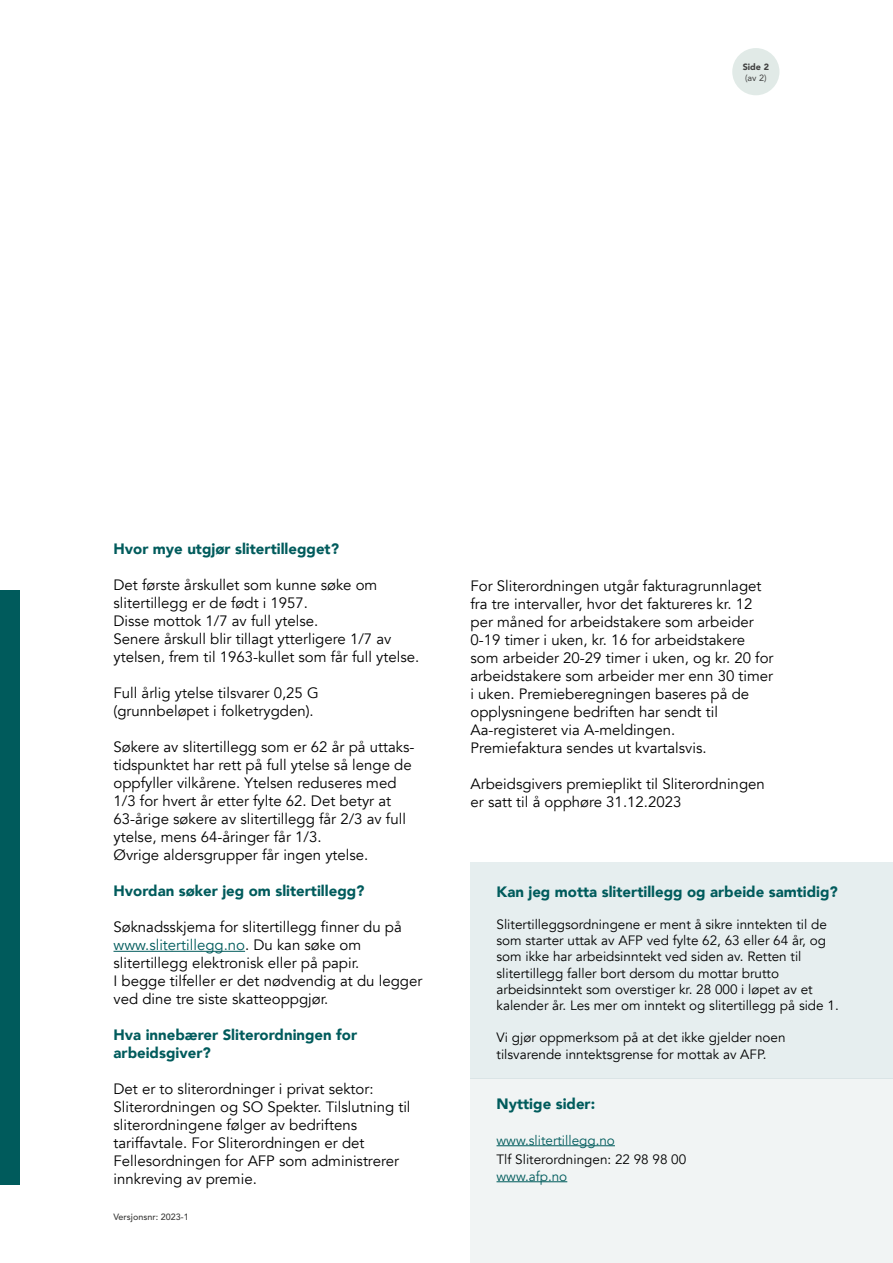
<style>
.page{position:relative;width:893px;height:1263px;background:#fff}
.page>*{position:absolute;margin:0;border:0;box-sizing:border-box;transform-origin:0 0}
.t1{font:15px/18px "Avenir";color:#000}
.t2{font:900 15px/18px "Avenir";color:#005b5c}
.t3{font:13.5px/16.2px "Avenir";color:#000}
.t4{font:13.5px "Avenir";color:#005b5c}
.t5{font:500 9px "Avenir LT Std";color:#3c3c3b}
.t6{font:900 9px "Avenir LT Std";color:#404040}
.t7{font:9px "Avenir LT Std";color:#404040}
.s1{color:#005b5c}
</style>
<div class="page">
<hr style="left:114px;top:951px;width:131px;height:1px;background:#005b5c">
<div style="left:0;top:590px;width:19px;height:594px;background:#005b5c"></div>
<div style="left:470px;top:862px;width:423px;height:216px;background:#e6eeef"></div>
<div style="left:470px;top:1078px;width:423px;height:185px;background:#f1f4f4"></div>
<hr style="left:496px;top:1145px;width:119px;height:1px;background:#005b5c">
<hr style="left:496px;top:1181px;width:71px;height:1px;background:#005b5c">
<div style="left:732px;top:48px;width:47px;height:47px;background:#e1eae7;border-radius:50%"></div>
<p class="t6" style="left:743px;top:61px;width:28px">Side 2</p>
<p class="t7" style="left:745px;top:72px;width:23px">(av 2)</p>
<p class="t2" style="left:114px;top:539px;width:227px">Hvor mye utgjør slitertillegget?</p>
<p class="t1" style="left:114px;top:576px;width:307px">Det første årskullet som kunne søke om slitertillegg er de født i 1957.<br>Disse mottok 1/7 av full ytelse.<br>Senere årskull blir tillagt ytterligere 1/7 av ytelsen, frem til 1963-kullet som får full ytelse.</p>
<p class="t1" style="left:114px;top:684px;width:207px">Full årlig ytelse tilsvarer 0,25 G (grunnbeløpet i folketrygden).</p>
<p class="t1" style="left:114px;top:738px;width:303px">Søkere av slitertillegg som er 62 år på uttaks&shy;tidspunktet har rett på full ytelse så lenge de oppfyller vilkårene. Ytelsen reduseres med 1/3 for hvert år etter fylte 62. Det betyr at 63-årige søkere av slitertillegg får 2/3 av full ytelse, mens 64-åringer får 1/3.<br>Øvrige aldersgrupper får ingen ytelse.</p>
<p class="t2" style="left:114px;top:881px;width:253px">Hvordan søker jeg om slitertillegg?</p>
<p class="t1" style="left:114px;top:918px;width:310px">Søknadsskjema for slitertillegg finner du på <span class="s1">www.slitertillegg.no</span>. Du kan søke om slitertillegg elektronisk eller på papir.<br>I begge tilfeller er det nødvendig at du legger ved dine tre siste skatteoppgjør.</p>
<p class="t2" style="left:114px;top:1025px;width:245px">Hva innebærer Sliterordningen for arbeidsgiver?</p>
<p class="t1" style="left:114px;top:1080px;width:299px">Det er to sliterordninger i privat sektor:<br>Sliterordningen og SO Spekter. Tilslutning til sliterordningene følger av bedriftens tariffavtale. For Sliterordningen er det Fellesordningen for AFP som administrerer innkreving av premie.</p>
<p class="t5" style="left:113px;top:1211px;width:77px">Versjonsnr: 2023-1</p>
<p class="t1" style="left:470px;top:577px;width:305px">For Sliterordningen utgår fakturagrunnlaget fra tre intervaller, hvor det faktureres kr. 12 per måned for arbeidstakere som arbeider 0-19 timer i uken, kr. 16 for arbeidstakere som arbeider 20-29 timer i uken, og kr. 20 for arbeidstakere som arbeider mer enn 30 timer i uken. Premieberegningen baseres på de opplysningene bedriften har sendt til Aa-registeret via A-meldingen.<br>Premiefaktura sendes ut kvartalsvis.</p>
<p class="t1" style="left:470px;top:775px;width:296px">Arbeidsgivers premieplikt til Sliterordningen er satt til å opphøre 31.12.2023</p>
<p class="t2" style="left:496px;top:882px;width:343px">Kan jeg motta slitertillegg og arbeide samtidig?</p>
<p class="t3" style="left:496px;top:916px;width:344px">Slitertilleggsordningene er ment å sikre inntekten til de som starter uttak av AFP ved fylte 62, 63 eller 64 år, og som ikke har arbeidsinntekt ved siden av. Retten til slitertillegg faller bort dersom du mottar brutto arbeidsinntekt som overstiger kr. 28 000 i løpet av et kalender år. Les mer om inntekt og slitertillegg på side 1.</p>
<p class="t3" style="left:496px;top:1030px;width:291px">Vi gjør oppmerksom på at det ikke gjelder noen tilsvarende inntektsgrense for mottak av AFP.</p>
<p class="t2" style="left:496px;top:1094px;width:100px">Nyttige sider:</p>
<p class="t4" style="left:496px;top:1132px;width:120px">www.slitertillegg.no</p>
<p class="t3" style="left:496px;top:1152px;width:191px">Tlf Sliterordningen: 22 98 98 00</p>
<p class="t4" style="left:496px;top:1168px;width:72px">www.afp.no</p>
</div>
